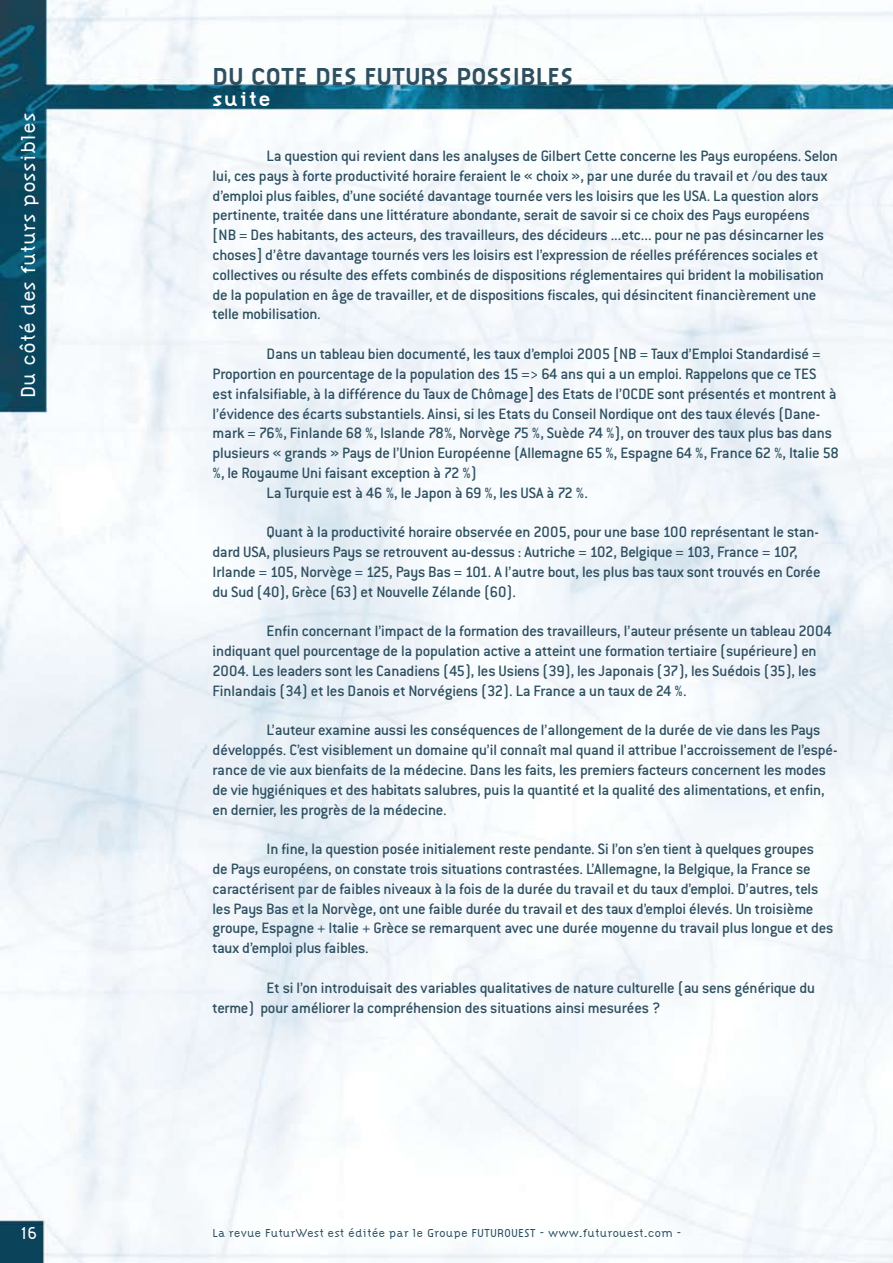
<style>
.page{position:relative;width:893px;height:1263px;background:#fff}
.page>*{position:absolute;margin:0;border:0;box-sizing:border-box;transform-origin:0 0}
.t1{font:700 25.5px "Citizen";color:#2d4f60}
.t2{font:300 21px "Citizen";color:#fff}
.t3{font:700 21px "Citizen";color:#fff}
.t4{font:300 18px "Citizen";color:#fff}
.t5{font:500 16.5px/19.8px "Conduit ITC";letter-spacing:-.015em;color:#2d4f60}
.t6{font:300 12px "Citizen";color:#2d4f60}
</style>
<div class="page">
<img style="left:0;top:0;width:893px;height:1263px">
<p class="t2" style="left:16px;top:398px;width:287px;rotate:-90deg">Du côté des futurs possibles</p>
<p class="t4" style="left:20px;top:1222px;width:19px">16</p>
<h1 class="t1" style="left:213px;top:61px;width:362px">DU COTE DES FUTURS POSSIBLES</h1>
<p class="t3" style="left:213px;top:87px;width:60px">suite</p>
<p class="t5" style="left:213px;top:146px;width:627px;text-indent:54px">La question qui revient dans les analyses de Gilbert Cette concerne les Pays européens. Selon lui, ces pays à forte productivité horaire feraient le « choix », par une durée du travail et /ou des taux d’emploi plus faibles, d’une société davantage tournée vers les loisirs que les USA. La question alors pertinente, traitée dans une littérature abondante, serait de savoir si ce choix des Pays européens<br>[NB = Des habitants, des acteurs, des travailleurs, des décideurs ...etc... pour ne pas désincarner les choses] d’être davantage tournés vers les loisirs est l’expression de réelles préférences sociales et collectives ou résulte des effets combinés de dispositions réglementaires qui brident la mobilisation de la population en âge de travailler, et de dispositions fiscales, qui désincitent financièrement une telle mobilisation.</p>
<p class="t5" style="left:267px;top:344px;width:555px">Dans un tableau bien documenté, les taux d’emploi 2005 [NB = Taux d’Emploi Standardisé =</p>
<p class="t5" style="left:213px;top:364px;width:605px">Proportion en pourcentage de la population des 15 =&gt; 64 ans qui a un emploi. Rappelons que ce TES</p>
<p class="t5" style="left:213px;top:383px;width:626px">est infalsifiable, à la différence du Taux de Chômage] des Etats de l’OCDE sont présentés et montrent à</p>
<p class="t5" style="left:213px;top:403px;width:609px">l’évidence des écarts substantiels. Ainsi, si les Etats du Conseil Nordique ont des taux élevés (Dane-</p>
<p class="t5" style="left:213px;top:423px;width:621px">mark = 76%, Finlande 68 %, Islande 78%, Norvège 75 %, Suède 74 %), on trouver des taux plus bas dans</p>
<p class="t5" style="left:213px;top:443px;width:628px">plusieurs « grands » Pays de l’Union Européenne (Allemagne 65 %, Espagne 64 %, France 62 %, Italie 58</p>
<p class="t5" style="left:213px;top:463px;width:266px">%, le Royaume Uni faisant exception à 72 %)</p>
<p class="t5" style="left:267px;top:482px;width:323px">La Turquie est à 46 %, le Japon à 69 %, les USA à 72 %.</p>
<p class="t5" style="left:213px;top:522px;width:610px;text-indent:54px">Quant à la productivité horaire observée en 2005, pour une base 100 représentant le stan&shy;dard USA, plusieurs Pays se retrouvent au-dessus : Autriche = 102, Belgique = 103, France = 107, Irlande = 105, Norvège = 125, Pays Bas = 101. A l’autre bout, les plus bas taux sont trouvés en Corée du Sud (40), Grèce (63) et Nouvelle Zélande (60).</p>
<p class="t5" style="left:213px;top:621px;width:621px;text-indent:54px">Enfin concernant l’impact de la formation des travailleurs, l’auteur présente un tableau 2004 indiquant quel pourcentage de la population active a atteint une formation tertiaire (supérieure) en 2004. Les leaders sont les Canadiens (45), les Usiens (39), les Japonais (37), les Suédois (35), les Finlandais (34) et les Danois et Norvégiens (32). La France a un taux de 24 %.</p>
<p class="t5" style="left:213px;top:720px;width:626px;text-indent:54px">L’auteur examine aussi les conséquences de l’allongement de la durée de vie dans les Pays développés. C’est visiblement un domaine qu’il connaît mal quand il attribue l’accroissement de l’espé&shy;rance de vie aux bienfaits de la médecine. Dans les faits, les premiers facteurs concernent les modes de vie hygiéniques et des habitats salubres, puis la quantité et la qualité des alimentations, et enfin, en dernier, les progrès de la médecine.</p>
<p class="t5" style="left:213px;top:839px;width:622px;text-indent:54px">In fine, la question posée initialement reste pendante. Si l’on s’en tient à quelques groupes<br>de Pays européens, on constate trois situations contrastées. L’Allemagne, la Belgique, la France se caractérisent par de faibles niveaux à la fois de la durée du travail et du taux d’emploi. D’autres, tels les Pays Bas et la Norvège, ont une faible durée du travail et des taux d’emploi élevés. Un troisième groupe, Espagne + Italie + Grèce se remarquent avec une durée moyenne du travail plus longue et des taux d’emploi plus faibles.</p>
<p class="t5" style="left:213px;top:977px;width:604px;text-indent:54px">Et si l’on introduisait des variables qualitatives de nature culturelle (au sens générique du terme) pour améliorer la compréhension des situations ainsi mesurées ?</p>
<p class="t6" style="left:213px;top:1226px;width:470px">La revue FuturWest est éditée par le Groupe FUTUROUEST - www.futurouest.com -</p>
</div>
